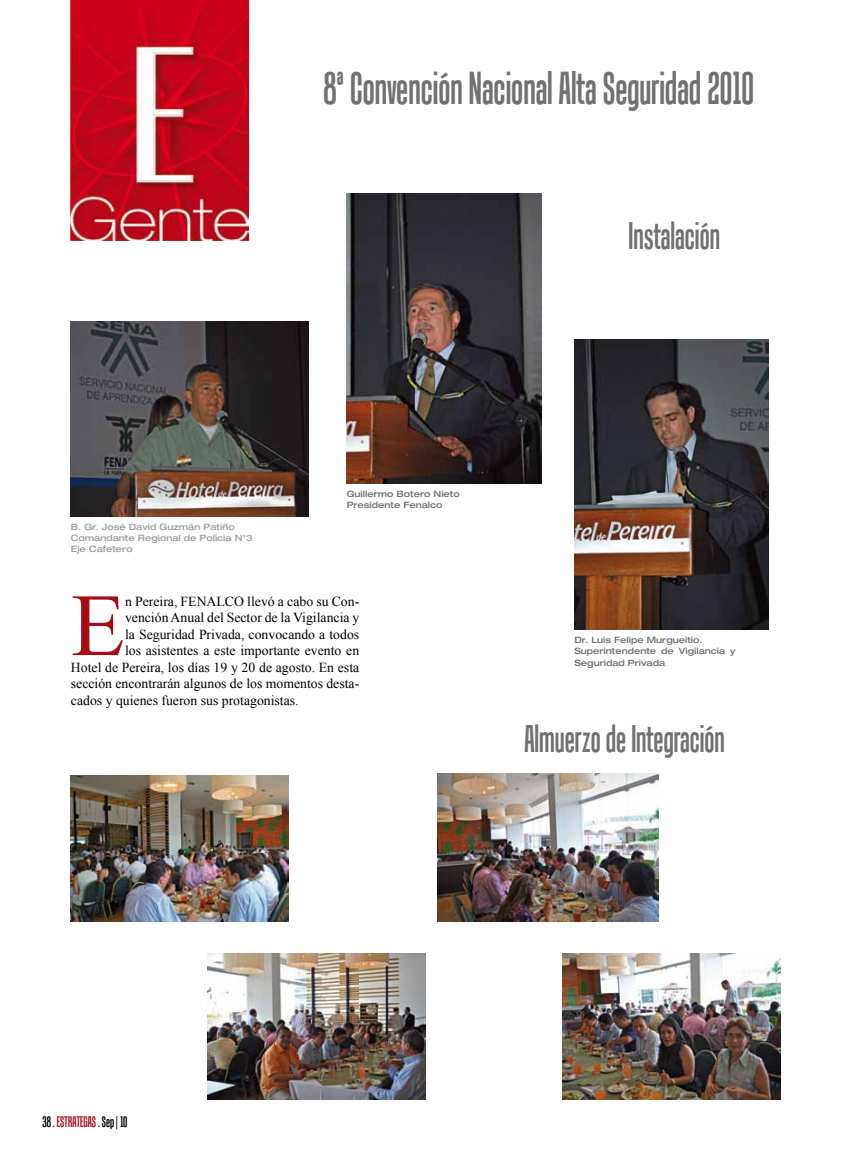
<style>
.page{position:relative;width:851px;height:1170px;background:#fff}
.page>*{position:absolute;margin:0;border:0;box-sizing:border-box;transform-origin:0 0}
.t1{font:88.5px "Times New Roman";color:#a60b16}
.t2{font:45px "Tandelle";color:#707172}
.t3{font:37.5px "Tandelle";color:#707172}
.t4{font:15px "Tandelle";color:#000}
.t5{font:13.75px "Times New Roman";color:#000}
.t6{font:500 expanded 8.75px/11.2px "Helvetica Neue LT Std";color:#707172}
.t7{font:500 expanded 8.75px/11.2px "Helvetica Neue LT Std";color:#9c9e9f}
.s1{color:#a60b16}
</style>
<div class="page">
<img style="left:71px;top:1px;width:177px;height:239px">
<img style="left:207px;top:953px;width:218px;height:145px">
<img style="left:71px;top:775px;width:218px;height:146px">
<img style="left:438px;top:774px;width:220px;height:147px">
<img style="left:562px;top:953px;width:218px;height:145px">
<img style="left:346px;top:193px;width:195px;height:291px">
<img style="left:574px;top:339px;width:194px;height:290px">
<img style="left:71px;top:322px;width:238px;height:194px">
<h2 class="t2" style="left:324px;top:63px;width:431px">8ª Convención Nacional Alta Seguridad 2010</h2>
<h3 class="t3" style="left:628px;top:215px;width:93px">Instalación</h3>
<p class="t7" style="left:71px;top:521px;width:183px">B. Gr. José David Guzmán Patiño<br>Comandante Regional de Policia N°3<br>Eje Cafetero</p>
<p class="t6" style="left:346px;top:488px;width:115px">Guillermo Botero Nieto<br>Presidente Fenalco</p>
<h1 class="t1" style="left:71px;top:576px;width:56px">E</h1>
<p class="t5" style="left:125px;top:593px;width:236px">n Pereira, FENALCO llevó a cabo su Con--</p>
<p class="t5" style="left:125px;top:609px;width:236px">vención Anual del Sector de la Vigilancia y</p>
<p class="t5" style="left:125px;top:626px;width:236px">la Seguridad Privada, convocando a todos</p>
<p class="t5" style="left:125px;top:642px;width:236px">los asistentes a este importante evento en</p>
<p class="t5" style="left:71px;top:659px;width:290px">Hotel de Pereira, los días 19 y 20 de agosto. En esta</p>
<p class="t5" style="left:71px;top:675px;width:290px">sección encontrarán algunos de los momentos desta--</p>
<p class="t5" style="left:71px;top:692px;width:229px">cados y quienes fueron sus protagonistas.</p>
<p class="t6" style="left:574px;top:634px;width:162px">Dr. Luis Felipe Murgueitio.<br>Superintendente de Vigilancia y<br>Seguridad Privada</p>
<h3 class="t3" style="left:524px;top:718px;width:202px">Almuerzo de Integración</h3>
<p class="t4" style="left:43px;top:1113px;width:86px">38 . <span class="s1">ESTRATEGAS</span> . Sep | 10</p>
</div>
